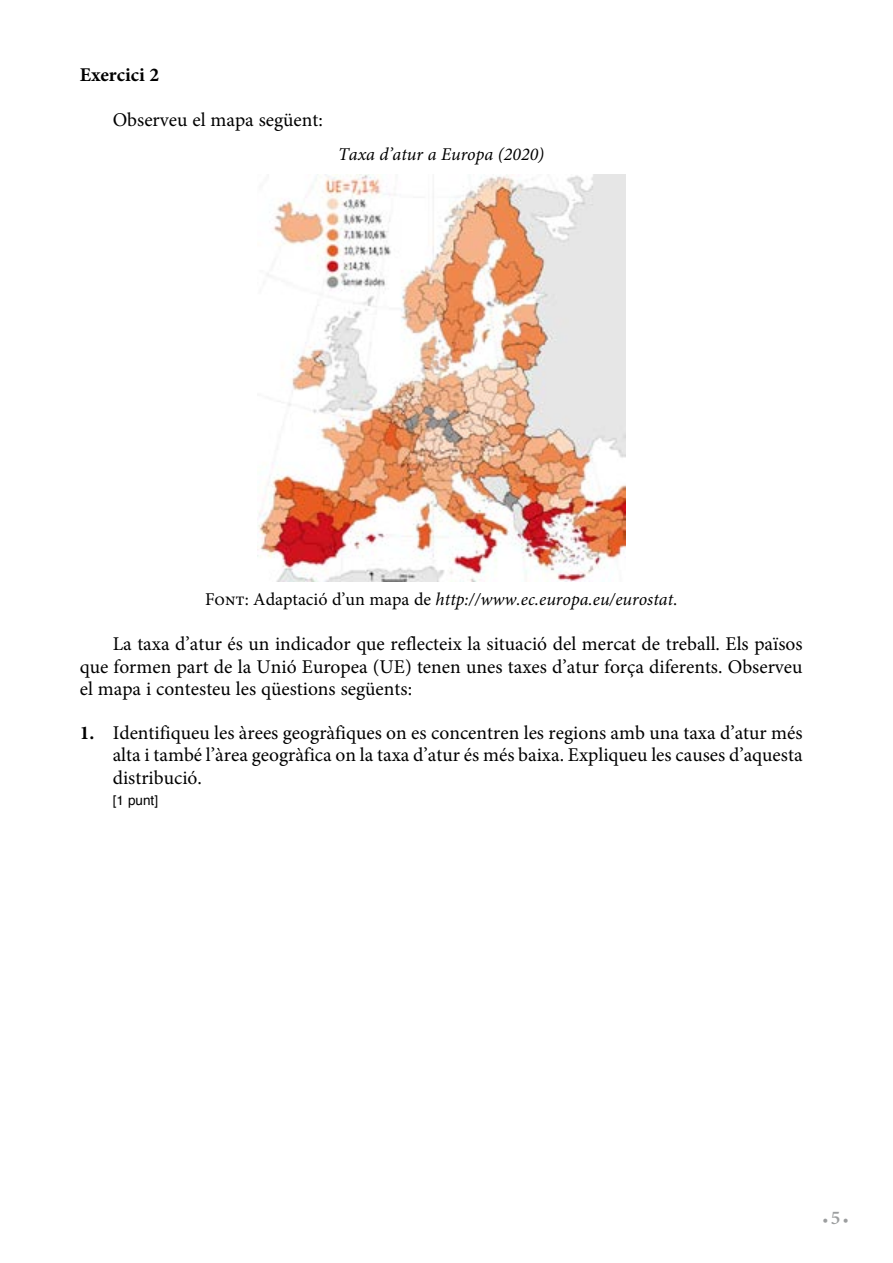
<style>
.page{position:relative;width:893px;height:1263px;background:#fff}
.page>*{position:absolute;margin:0;border:0;box-sizing:border-box;transform-origin:0 0}
.Text_exercici{font:19.5px/22.5px "Minion Pro";color:#000;text-align:justify}
.Pregunta_1{font:19.5px/22.5px "Minion Pro";color:#000;text-align:justify}
.Pregunta_1-2{font:700 19.5px "Minion Pro";color:#000}
.Font_figura-taula{font:italic 18px "Minion Pro";color:#000}
.Títol_figura-taula-t{font:italic 18px "Minion Pro";color:#000}
.t1{font:600 15px "Minion Pro";color:#9c9e9f}
.Pregunta_1-puntuació{font:13.5px "Helvetica";color:#000}
.s1{font-style:normal}
.s2{font-weight:700}
.s3{font-size:19.5px}
</style>
<div class="page">
<img style="left:257px;top:174px;width:368px;height:408px">
<p class="Pregunta_1-2" style="left:80px;top:61px;width:81px">Exercici 2</p>
<p class="Text_exercici" style="left:113px;top:108px;width:212px">Observeu el mapa següent:</p>
<p class="Títol_figura-taula-t" style="left:338px;top:142px;width:208px">Taxa d’atur a Europa (2020)</p>
<p class="Font_figura-taula" style="left:205px;top:587px;width:474px"><span class="s1">Font: Adaptació d’un mapa de</span> http://www.ec.europa.eu/eurostat<span class="s1">.</span></p>
<p class="Text_exercici" style="left:80px;top:633px;width:724px;text-indent:33px">La taxa d’atur és un indicador que reflecteix la situació del mercat de treball. Els països que formen part de la Unió Europea (UE) tenen unes taxes d’atur força diferents. Observeu el mapa i contesteu les qüestions següents:</p>
<p class="Pregunta_1" style="left:113px;top:721px;width:691px;text-indent:-33px"><span class="s2">1.</span> Identifiqueu les àrees geogràfiques on es concentren les regions amb una taxa d’atur més alta i també l’àrea geogràfica on la taxa d’atur és més baixa. Expliqueu les causes d’aquesta distribució.</p>
<p class="Pregunta_1-puntuació" style="left:113px;top:790px;width:47px">[1 punt]</p>
<p class="t1" style="left:822px;top:1209px;width:28px">• <span class="s3">5</span> •</p>
</div>
